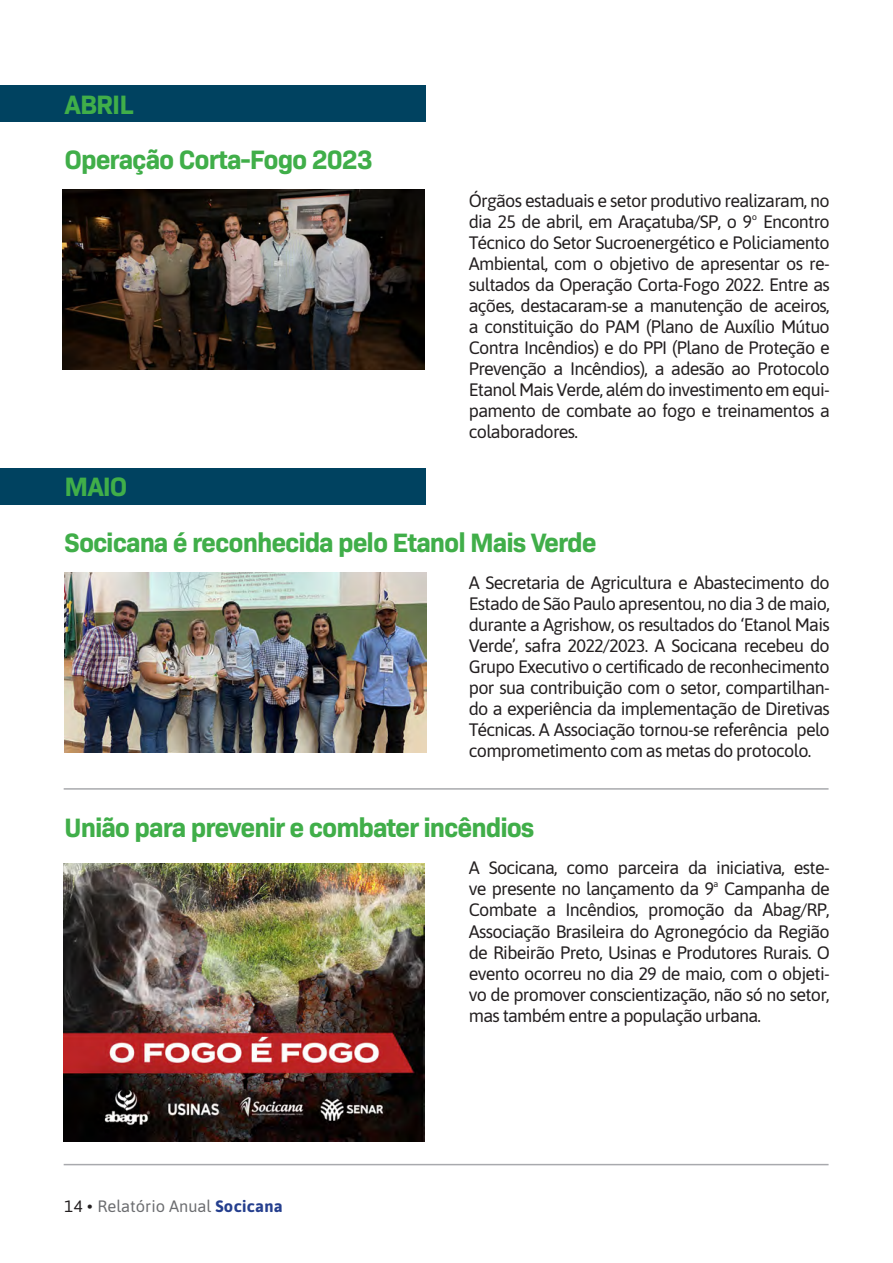
<style>
.page{position:relative;width:893px;height:1263px;background:#fff}
.page>*{position:absolute;margin:0;border:0;box-sizing:border-box;transform-origin:0 0}
.t1{font:700 27px "Bio Sans";letter-spacing:-.04em;color:#40ae49}
.t2{font:18px/21px "Asap";letter-spacing:-.04em;color:#231f20;text-align:justify}
.t3{font:16.5px "Asap";color:#6c6d70}
.s1{color:#231f20}
.s2{font-weight:700;color:#253f8e}
</style>
<div class="page">
<div style="left:0;top:85px;width:425px;height:37px;background:#004260"></div>
<div style="left:0;top:468px;width:425px;height:36px;background:#004260"></div>
<hr style="left:64px;top:788px;width:764px;height:2px;background:#a8a9ad">
<hr style="left:64px;top:1164px;width:764px;height:1px;background:#a8a9ad">
<img style="left:63px;top:190px;width:361px;height:180px">
<img style="left:65px;top:572px;width:361px;height:180px">
<img style="left:64px;top:863px;width:360px;height:278px">
<p class="t1" style="left:65px;top:83px;width:70px">ABRIL</p>
<p class="t1" style="left:65px;top:139px;width:310px">Operação Corta-Fogo 2023</p>
<p class="t1" style="left:65px;top:466px;width:64px">MAIO</p>
<p class="t2" style="left:469px;top:189px;width:363px">Órgãos estaduais e setor produtivo realizaram, no dia 25 de abril, em Araçatuba/SP, o 9º Encontro Técnico do Setor Sucroenergético e Policiamento Ambiental, com o objetivo de apresentar os re&shy;sultados da Operação Corta-Fogo 2022. Entre as ações, destacaram-se a manutenção de aceiros, a constituição do PAM (Plano de Auxílio Mútuo Contra Incêndios) e do PPI (Plano de Proteção e Prevenção a Incêndios), a adesão ao Protocolo Etanol Mais Verde, além do investimento em equi&shy;pamento de combate ao fogo e treinamentos a colaboradores.</p>
<p class="t1" style="left:65px;top:521px;width:534px">Socicana é reconhecida pelo Etanol Mais Verde</p>
<p class="t2" style="left:469px;top:571px;width:363px">A Secretaria de Agricultura e Abastecimento do Estado de São Paulo apresentou, no dia 3 de maio, durante a Agrishow, os resultados do ‘Etanol Mais Verde’, safra 2022/2023. A Socicana recebeu do Grupo Executivo o certificado de reconhecimento por sua contribuição com o setor, compartilhan&shy;do a experiência da implementação de Diretivas Técnicas. A Associação tornou-se referência pelo comprometimento com as metas do protocolo.</p>
<p class="t1" style="left:65px;top:807px;width:471px">União para prevenir e combater incêndios</p>
<p class="t3" style="left:65px;top:1194px;width:220px"><span class="s1">14 •</span> Relatório Anual <span class="s2">Socicana</span></p>
<p class="t2" style="left:469px;top:857px;width:363px">A Socicana, como parceira da iniciativa, este&shy;ve presente no lançamento da 9ª Campanha de Combate a Incêndios, promoção da Abag/RP, Associação Brasileira do Agronegócio da Região de Ribeirão Preto, Usinas e Produtores Rurais. O evento ocorreu no dia 29 de maio, com o objeti&shy;vo de promover conscientização, não só no setor, mas também entre a população urbana.</p>
</div>
